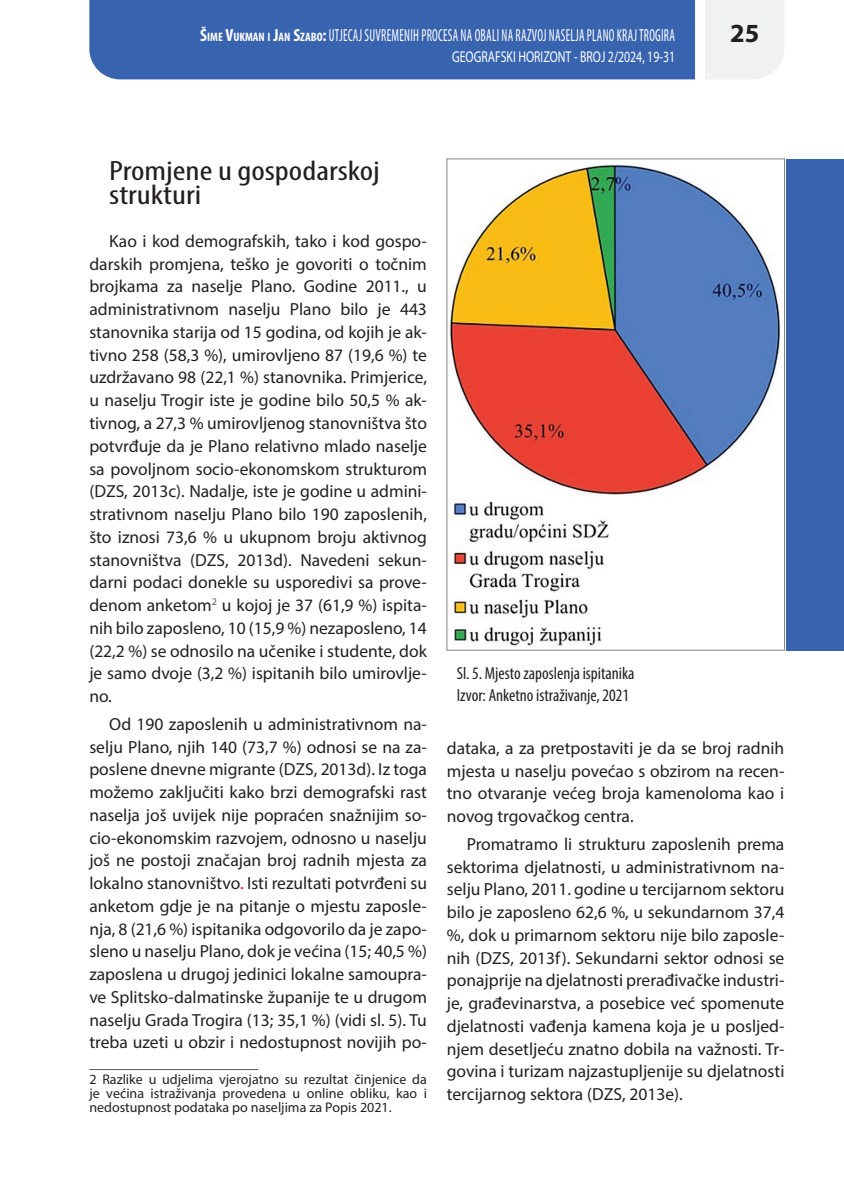
<style>
.page{position:relative;width:844px;height:1191px;background:#fff}
.page>*{position:absolute;margin:0;border:0;box-sizing:border-box;transform-origin:0 0}
.t1{font:condensed 28px/24.5px "Myriad Pro";color:#231f20;scale:1.25 1}
.t2{font:700 26.25px "Myriad Pro";color:#231f20}
.t3{font:17.5px/22.8px "Myriad Pro";color:#231f20;text-align:justify}
.Letva_lijevo_članak{font:condensed 17.5px "Myriad Pro";letter-spacing:.02em;color:#fff;scale:.73 1}
.Slika_naslov{font:condensed 17.5px "Myriad Pro";color:#231f20}
.Letva_lijevo_članak-2{font:15.75px "Myriad Pro";color:#fff;scale:.75 1}
.Tekst_fusnote{font:14px/14px "Myriad Pro";color:#231f20;text-align:justify}
.s1{font-weight:700}
.s2{font-weight:700;font-size:12.25px}
.s3{color:#f00}
</style>
<div class="page">
<div style="left:705px;top:0;width:79px;height:79px;background:#f0f1f2"></div>
<div style="left:89px;top:0;width:605px;height:79px;background:#3863af"></div>
<hr style="left:89px;top:1069px;width:169px;height:1px;background:#57585a">
<img style="left:448px;top:164px;width:332px;height:482px">
<div style="left:786px;top:159px;width:57px;height:491px;background:#3863af"></div>
<p class="Letva_lijevo_članak" style="left:200px;top:24px;width:651px"><span class="s1">Š</span><span class="s2">IME</span> <span class="s1">V</span><span class="s2">UKMAN I</span> <span class="s1">J</span><span class="s2">AN</span> <span class="s1">S</span><span class="s2">ZABO</span><span class="s1">:</span>UTJECAJ SUVREMENIH PROCESA NA OBALI NA RAZVOJ NASELJA PLANO KRAJ TROGIRA</p>
<p class="Letva_lijevo_članak-2" style="left:452px;top:47px;width:299px">GEOGRAFSKI HORIZONT - BROJ 2/2024, 19-31</p>
<h2 class="t2" style="left:730px;top:16px;width:31px">25</h2>
<p class="t1" style="left:109px;top:158px;width:218px">Promjene u gospodarskoj strukturi</p>
<p class="t3" style="left:89px;top:229px;width:339px;text-indent:20px">Kao i kod demografskih, tako i kod gospo&shy;darskih promjena, teško je govoriti o točnim brojkama za naselje Plano. Godine 2011., u administrativnom naselju Plano bilo je 443 stanovnika starija od 15 godina, od kojih je ak&shy;tivno 258 (58,3 %), umirovljeno 87 (19,6 %) te uzdržavano 98 (22,1 %) stanovnika. Primjerice, u naselju Trogir iste je godine bilo 50,5 % ak&shy;tivnog, a 27,3 % umirovljenog stanovništva što potvrđuje da je Plano relativno mlado naselje sa povoljnom socio-ekonomskom strukturom (DZS, 2013c). Nadalje, iste je godine u admini&shy;strativnom naselju Plano bilo 190 zaposlenih, što iznosi 73,6 % u ukupnom broju aktivnog stanovništva (DZS, 2013d). Navedeni sekun&shy;darni podaci donekle su usporedivi sa prove&shy;denom anketom<sup>2</sup> u kojoj je 37 (61,9 %) ispita&shy;nih bilo zaposleno, 10 (15,9 %) nezaposleno, 14 (22,2 %) se odnosilo na učenike i studente, dok je samo dvoje (3,2 %) ispitanih bilo umirovlje&shy;no.</p>
<p class="t3" style="left:89px;top:712px;width:339px;text-indent:20px">Od 190 zaposlenih u administrativnom na&shy;selju Plano, njih 140 (73,7 %) odnosi se na za&shy;poslene dnevne migrante (DZS, 2013d). Iz toga možemo zaključiti kako brzi demografski rast naselja još uvijek nije popraćen snažnijim so&shy;cio-ekonomskim razvojem, odnosno u naselju još ne postoji značajan broj radnih mjesta za lokalno stanovništvo<span class="s3">.</span> Isti rezultati potvrđeni su anketom gdje je na pitanje o mjestu zaposle&shy;nja, 8 (21,6 %) ispitanika odgovorilo da je zapo&shy;sleno u naselju Plano, dok je većina (15; 40,5 %) zaposlena u drugoj jedinici lokalne samoupra&shy;ve Splitsko-dalmatinske županije te u drugom naselju Grada Trogira (13; 35,1 %) (vidi sl. 5). Tu treba uzeti u obzir i nedostupnost novijih po-</p>
<p class="Tekst_fusnote" style="left:89px;top:1071px;width:339px">2 Razlike u udjelima vjerojatno su rezultat činjenice da je većina istraživanja provedena u online obliku, kao i nedostupnost podataka po naseljima za Popis 2021.</p>
<p class="Slika_naslov" style="left:456px;top:662px;width:179px">Sl. 5. Mjesto zaposlenja ispitanika</p>
<p class="Slika_naslov" style="left:456px;top:685px;width:174px">Izvor: Anketno istraživanje, 2021</p>
<p class="t3" style="left:446px;top:736px;width:339px">dataka, a za pretpostaviti je da se broj radnih mjesta u naselju povećao s obzirom na recen&shy;tno otvaranje većeg broja kamenoloma kao i novog trgovačkog centra.</p>
<p class="t3" style="left:446px;top:832px;width:339px;text-indent:20px">Promatramo li strukturu zaposlenih prema sektorima djelatnosti, u administrativnom na&shy;selju Plano, 2011. godine u tercijarnom sektoru bilo je zaposleno 62,6 %, u sekundarnom 37,4 %, dok u primarnom sektoru nije bilo zaposle&shy;nih (DZS, 2013f). Sekundarni sektor odnosi se ponajprije na djelatnosti prerađivačke industri&shy;je, građevinarstva, a posebice već spomenute djelatnosti vađenja kamena koja je u posljed&shy;njem desetljeću znatno dobila na važnosti. Tr&shy;govina i turizam najzastupljenije su djelatnosti tercijarnog sektora (DZS, 2013e).</p>
</div>
